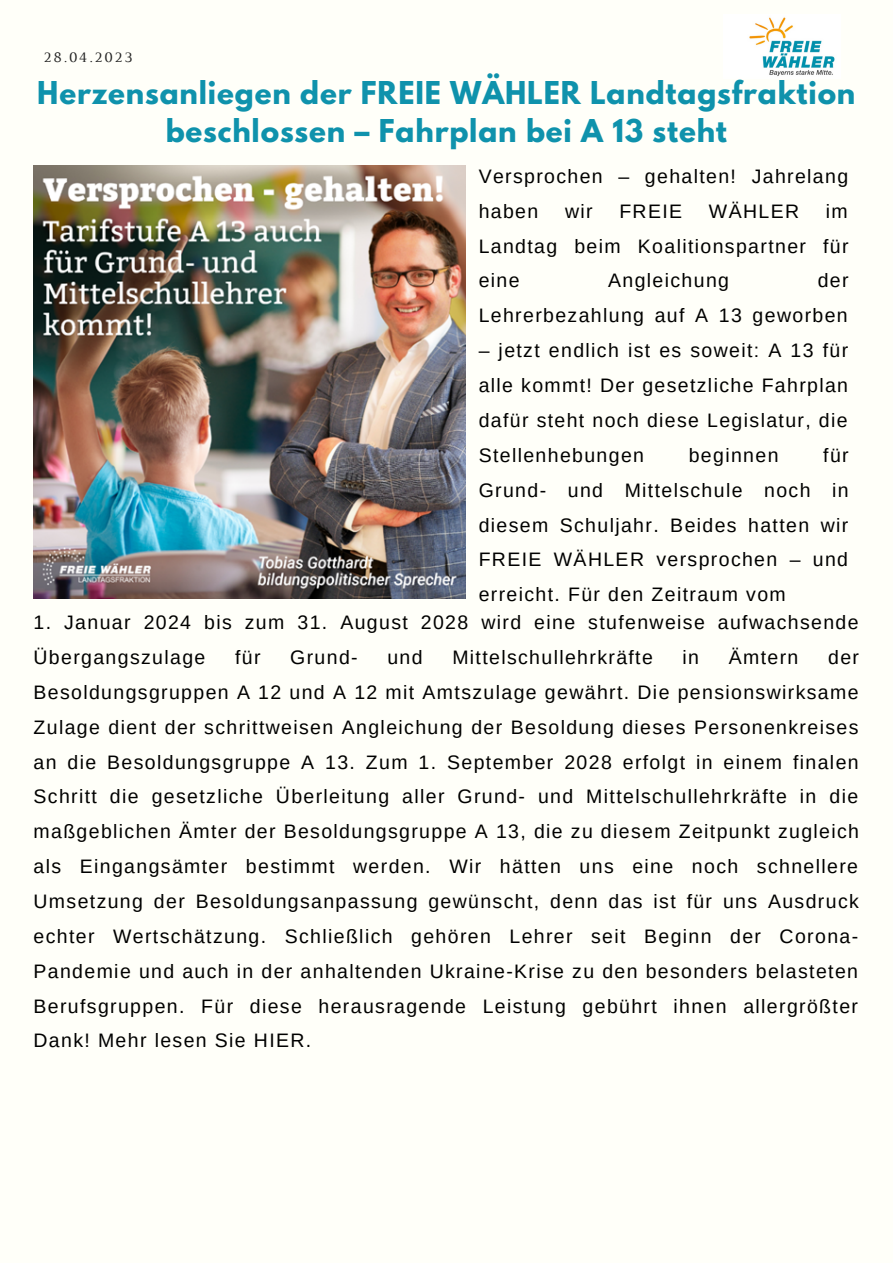
<style>
.page{position:relative;width:893px;height:1264px;background:#fff}
.page>*{position:absolute;margin:0;border:0;box-sizing:border-box;transform-origin:0 0}
.t1{font:700 27.9px/38.2px "League Spartan";letter-spacing:.03em;color:#0f92ac;text-align:center}
.t2{font:19.5px/34.8px "Arimo";letter-spacing:.07em;color:#000;text-align:justify}
.t3{font:14.85px "Luthier";letter-spacing:.14em;color:#222}
</style>
<div class="page">
<div style="left:0;top:0;width:892px;height:1262px;background:#fffff9"></div>
<img style="left:749px;top:17px;width:86px;height:60px">
<img style="left:34px;top:165px;width:431px;height:433px">
<p class="t3" style="left:44px;top:52px;width:90px">28.04.2023</p>
<h1 class="t1" style="left:37px;top:77px;width:819px">Herzensanliegen der FREIE WÄHLER Landtagsfraktion beschlossen – Fahrplan bei A 13 steht</h1>
<p class="t2" style="left:478px;top:159px;width:371px">Versprochen – gehalten! Jahrelang haben</p>
<p class="t2" style="left:565px;top:193px;width:29px">wir</p>
<p class="t2" style="left:619px;top:193px;width:64px">FREIE</p>
<p class="t2" style="left:708px;top:193px;width:92px">WÄHLER</p>
<p class="t2" style="left:478px;top:193px;width:371px;text-indent:347px">im Landtag beim Koalitionspartner für eine</p>
<p class="t2" style="left:478px;top:263px;width:371px;text-align:right">der<br>Lehrerbezahlung auf A 13 geworben</p>
<p class="t2" style="left:478px;top:333px;width:371px">– jetzt endlich ist es soweit: A 13 für alle kommt! Der gesetzliche Fahrplan dafür steht noch diese Legislatur, die Stellenhebungen</p>
<p class="t2" style="left:608px;top:263px;width:122px">Angleichung</p>
<p class="t2" style="left:688px;top:437px;width:91px">beginnen</p>
<p class="t2" style="left:478px;top:437px;width:371px;text-indent:344px">für Grund- und Mittelschule noch in diesem Schuljahr. Beides hatten wir FREIE WÄHLER versprochen – und erreicht. Für den Zeitraum vom</p>
<p class="t2" style="left:34px;top:605px;width:826px">1. Januar 2024 bis zum 31. August 2028 wird eine stufenweise aufwachsende<br>Übergangszulage</p>
<p class="t2" style="left:235px;top:639px;width:27px">für</p>
<p class="t2" style="left:290px;top:639px;width:69px">Grund-</p>
<p class="t2" style="left:387px;top:639px;width:37px">und</p>
<p class="t2" style="left:452px;top:639px;width:202px">Mittelschullehrkräfte</p>
<p class="t2" style="left:682px;top:639px;width:18px">in</p>
<p class="t2" style="left:728px;top:639px;width:71px">Ämtern</p>
<p class="t2" style="left:34px;top:639px;width:827px;text-indent:794px">der Besoldungsgruppen A 12 und A 12 mit Amtszulage gewährt. Die pensionswirksame Zulage dient der schrittweisen Angleichung der Besoldung dieses Personenkreises an die Besoldungsgruppe A 13. Zum 1. September 2028 erfolgt in einem finalen Schritt die gesetzliche Überleitung aller Grund- und Mittelschullehrkräfte in die maßgeblichen Ämter der Besoldungsgruppe A 13, die zu diesem Zeitpunkt zugleich als Eingangsämter bestimmt werden. Wir hätten uns eine noch schnellere Umsetzung der Besoldungsanpassung gewünscht, denn das ist für uns Ausdruck echter Wertschätzung. Schließlich gehören Lehrer seit Beginn der Corona-Pandemie und auch in der anhaltenden Ukraine-Krise zu den besonders belasteten Berufsgruppen. Für diese herausragende Leistung gebührt ihnen allergrößter Dank! Mehr lesen Sie HIER.</p>
</div>
